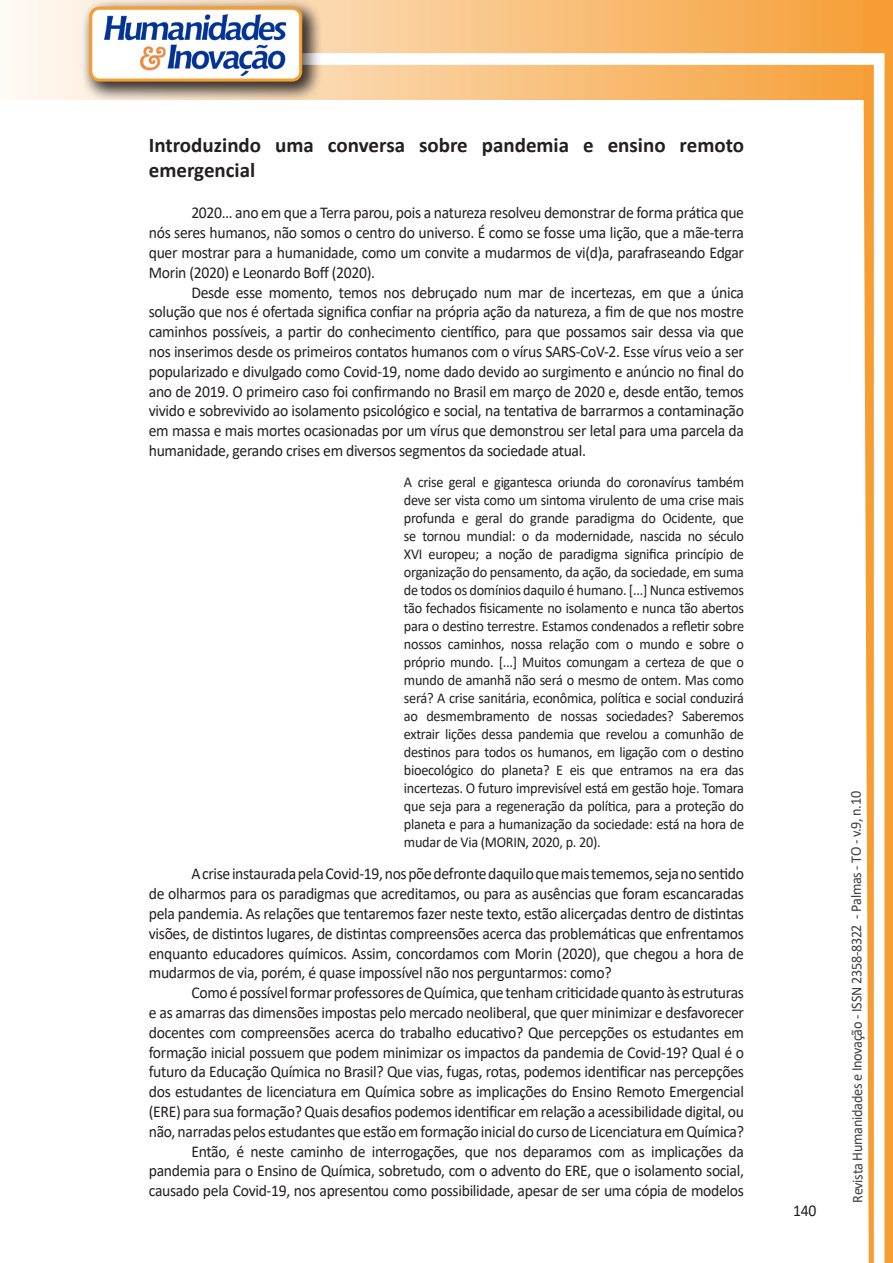
<style>
.page{position:relative;width:893px;height:1263px;background:#fff}
.page>*{position:absolute;margin:0;border:0;box-sizing:border-box;transform-origin:0 0}
.Titulo_2{font:700 21px/25.2px "Calibri";color:#231f20}
.texto{font:16.5px/19.8px "Calibri";letter-spacing:-.02em;color:#231f20;text-align:justify;scale:.95 1}
.citacao{font:15px/18px "Calibri";letter-spacing:-.02em;color:#231f20;text-align:justify;scale:.95 1}
.t1{font:15px "Calibri";letter-spacing:-.025em;color:#3e3e3f;scale:.95 1}
</style>
<div class="page">
<svg style="left:5px;top:0;width:858px;height:100px;background:#f9c484"></svg>
<div style="left:302px;top:53px;width:582px;height:12px;background:#fff;border:2px solid #fff"></div>
<svg style="left:863px;top:0;width:30px;height:1263px"></svg>
<div style="left:81px;top:0;width:241px;height:102px;background:#231f20;opacity:.75"></div>
<svg style="left:91px;top:8px;width:210px;height:72px"></svg>
<div style="left:89px;top:7px;width:213px;height:75px;border:3px solid #f69e34;border-radius:9px"></div>
<p class="Titulo_2" style="left:149px;top:132px;width:597px">Introduzindo uma conversa sobre pandemia e ensino remoto emergencial</p>
<p class="texto" style="left:149px;top:203px;width:628px;text-indent:43px">2020… ano em que a Terra parou, pois a natureza resolveu demonstrar de forma prática que nós seres humanos, não somos o centro do universo. É como se fosse uma lição, que a mãe-terra quer mostrar para a humanidade, como um convite a mudarmos de vi(d)a, parafraseando Edgar Morin (2020) e Leonardo Boff (2020).</p>
<p class="texto" style="left:149px;top:282px;width:628px;text-indent:43px">Desde esse momento, temos nos debruçado num mar de incertezas, em que a única solução que nos é ofertada significa confiar na própria ação da natureza, a fim de que nos mostre caminhos possíveis, a partir do conhecimento científico, para que possamos sair dessa via que nos inserimos desde os primeiros contatos humanos com o vírus SARS-CoV-2. Esse vírus veio a ser popularizado e divulgado como Covid-19, nome dado devido ao surgimento e anúncio no final do ano de 2019. O primeiro caso foi confirmando no Brasil em março de 2020 e, desde então, temos vivido e sobrevivido ao isolamento psicológico e social, na tentativa de barrarmos a contaminação em massa e mais mortes ocasionadas por um vírus que demonstrou ser letal para uma parcela da humanidade, gerando crises em diversos segmentos da sociedade atual.</p>
<p class="citacao" style="left:404px;top:472px;width:360px">A crise geral e gigantesca oriunda do coronavírus também deve ser vista como um sintoma virulento de uma crise mais profunda e geral do grande paradigma do Ocidente, que se tornou mundial: o da modernidade, nascida no século XVI europeu; a noção de paradigma significa princípio de organização do pensamento, da ação, da sociedade, em suma de todos os domínios daquilo é humano. [...] Nunca estivemos tão fechados fisicamente no isolamento e nunca tão abertos para o destino terrestre. Estamos condenados a refletir sobre nossos caminhos, nossa relação com o mundo e sobre o próprio mundo. [...] Muitos comungam a certeza de que o mundo de amanhã não será o mesmo de ontem. Mas como será? A crise sanitária, econômica, política e social conduzirá ao desmembramento de nossas sociedades? Saberemos extrair lições dessa pandemia que revelou a comunhão de destinos para todos os humanos, em ligação com o destino bioecológico do planeta? E eis que entramos na era das incertezas. O futuro imprevisível está em gestão hoje. Tomara que seja para a regeneração da política, para a proteção do planeta e para a humanização da sociedade: está na hora de mudar de Via (MORIN, 2020, p. 20).</p>
<p class="texto" style="left:149px;top:864px;width:628px;text-indent:43px">A crise instaurada pela Covid-19, nos põe defronte daquilo que mais tememos, seja no sentido de olharmos para os paradigmas que acreditamos, ou para as ausências que foram escancaradas pela pandemia. As relações que tentaremos fazer neste texto, estão alicerçadas dentro de distintas visões, de distintos lugares, de distintas compreensões acerca das problemáticas que enfrentamos enquanto educadores químicos. Assim, concordamos com Morin (2020), que chegou a hora de mudarmos de via, porém, é quase impossível não nos perguntarmos: como?</p>
<p class="texto" style="left:149px;top:982px;width:628px;text-indent:43px">Como é possível formar professores de Química, que tenham criticidade quanto às estruturas e as amarras das dimensões impostas pelo mercado neoliberal, que quer minimizar e desfavorecer docentes com compreensões acerca do trabalho educativo? Que percepções os estudantes em formação inicial possuem que podem minimizar os impactos da pandemia de Covid-19? Qual é o futuro da Educação Química no Brasil? Que vias, fugas, rotas, podemos identificar nas percepções dos estudantes de licenciatura em Química sobre as implicações do Ensino Remoto Emergencial (ERE) para sua formação? Quais desafios podemos identificar em relação a acessibilidade digital, ou não, narradas pelos estudantes que estão em formação inicial do curso de Licenciatura em Química?</p>
<p class="texto" style="left:149px;top:1141px;width:628px;text-indent:43px">Então, é neste caminho de interrogações, que nos deparamos com as implicações da pandemia para o Ensino de Química, sobretudo, com o advento do ERE, que o isolamento social, causado pela Covid-19, nos apresentou como possibilidade, apesar de ser uma cópia de modelos</p>
<p class="texto" style="left:793px;top:1200px;width:26px">140</p>
<p class="t1" style="left:846px;top:1203px;width:435px;rotate:-90deg">Revista Humanidades e Inovação - ISSN 2358-8322 - Palmas - TO - v.9, n.10</p>
</div>
